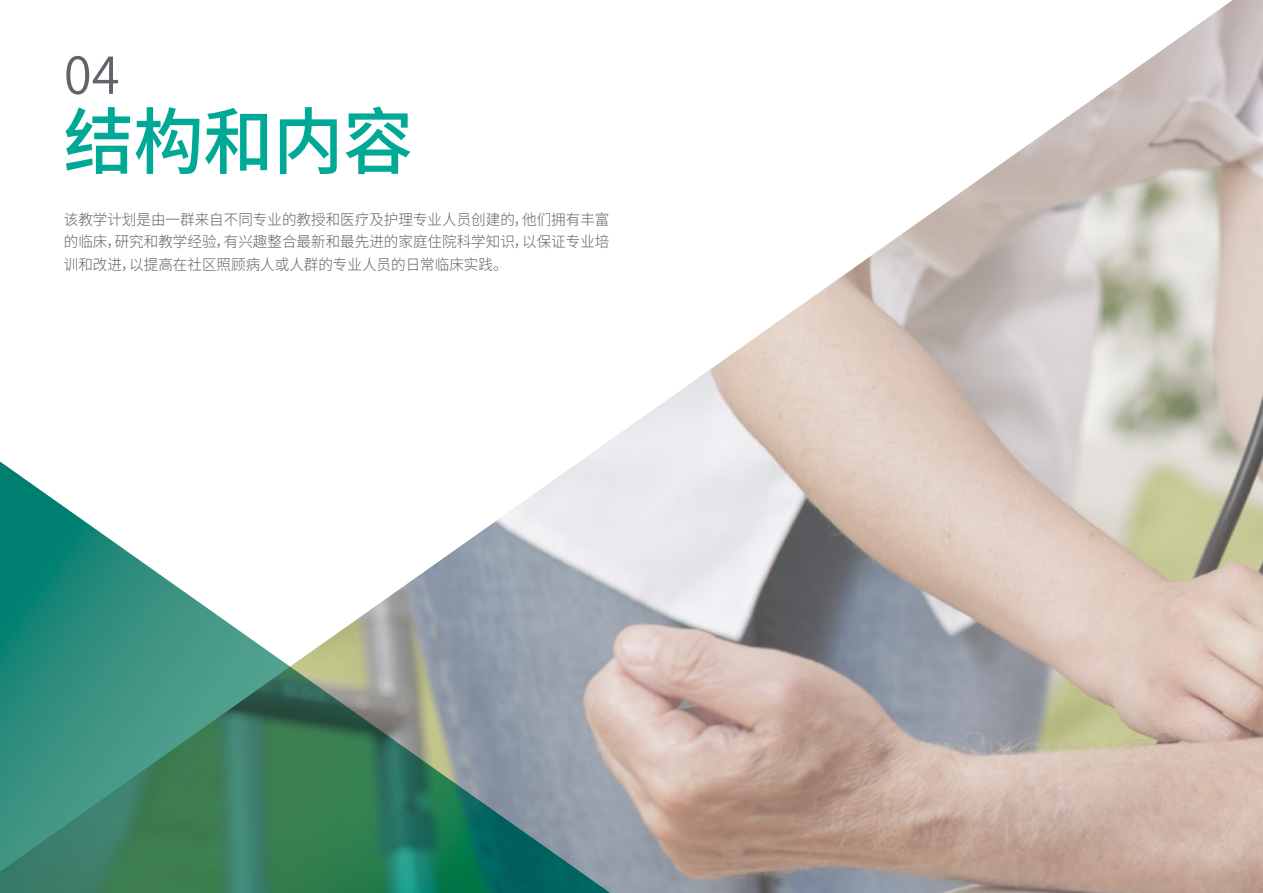
<style>
.page{position:relative;width:1263px;height:893px;background:#fff}
.page>*{position:absolute;margin:0;border:0;box-sizing:border-box;transform-origin:0 0}
.t1{font:500 72px "Source Han Sans CN";color:#00a996}
.t2{font:52.5px "Source Han Sans CN";color:#61646a}
.t3{font:300 15px/22.5px "Source Han Sans CN";color:#61646a;text-align:justify}
</style>
<div class="page">
<img style="left:602px;top:0;width:661px;height:893px">
<svg style="left:0;top:446px;width:640px;height:447px"></svg>
<h2 class="t2" style="left:64px;top:45px;width:57px">04</h2>
<h1 class="t1" style="left:64px;top:101px;width:351px">结构和内容</h1>
<p class="t3" style="left:64px;top:208px;width:547px">该教学计划是由一群来自不同专业的教授和医疗及护理专业人员创建的，他们拥有丰富的临床，研究和教学经验，有兴趣整合最新和最先进的家庭住院科学知识，以保证专业培训和改进，以提高在社区照顾病人或人群的专业人员的日常临床实践。</p>
</div>
